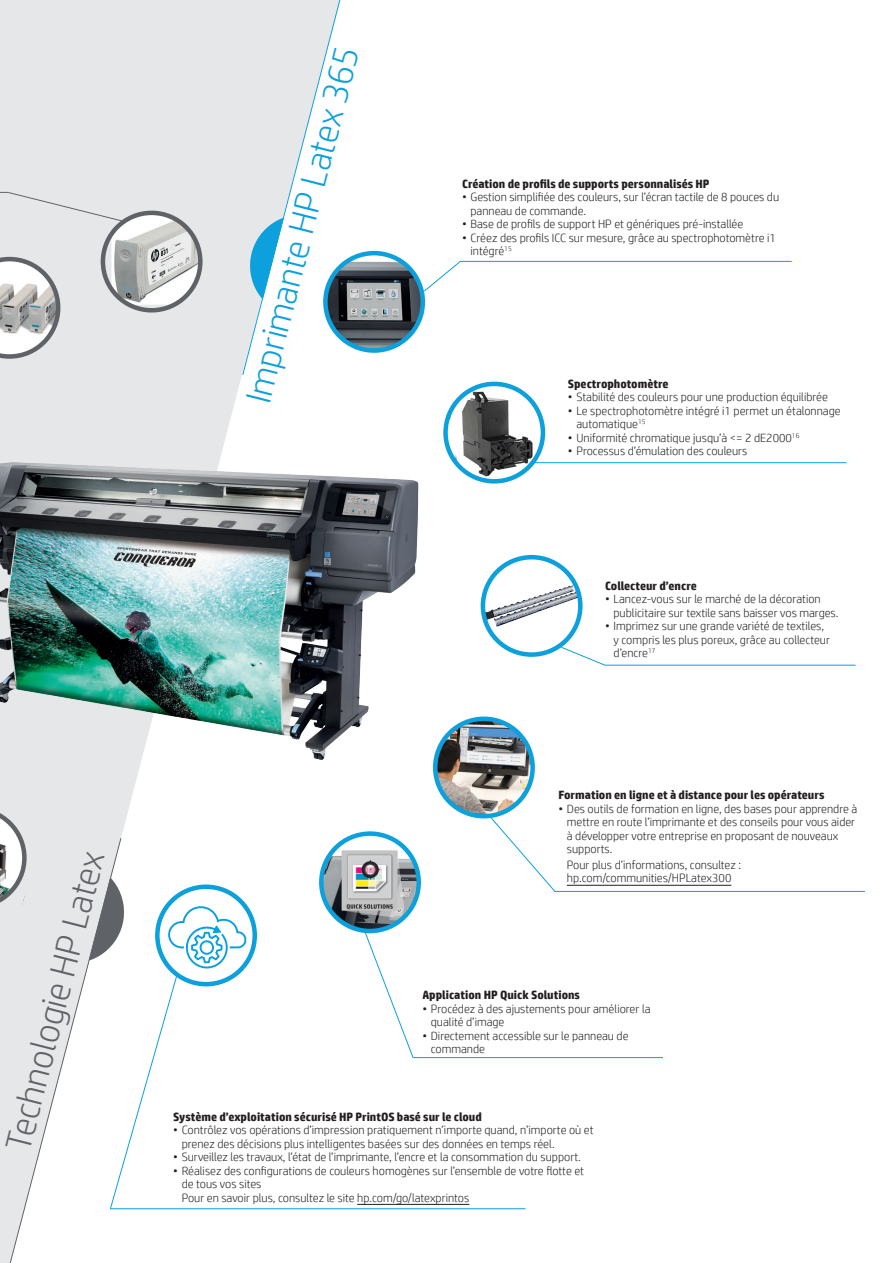
<style>
.page{position:relative;width:893px;height:1263px;background:#fff}
.page>*{position:absolute;margin:0;border:0;box-sizing:border-box;transform-origin:0 0}
.t1{font:300 36px "HP Simplified";color:#0ca0dd}
.t2{font:300 36px "HP Simplified";color:#5f6368}
.t3{font:300 12px/13.5px "HP Simplified";color:#231f20}
.t4{font:700 12px "HP Simplified";color:#231f20}
</style>
<div class="page">
<hr style="left:460px;top:261px;width:332px;height:1px;background:#0ca0dd">
<hr style="left:529px;top:462px;width:318px;height:1px;background:#0ca0dd">
<hr style="left:604px;top:665px;width:251px;height:1px;background:#0ca0dd">
<hr style="left:555px;top:891px;width:310px;height:1px;background:#0ca0dd">
<hr style="left:413px;top:1057px;width:250px;height:1px;background:#0ca0dd">
<svg style="left:489px;top:815px;width:66px;height:77px"></svg>
<svg style="left:561px;top:647px;width:44px;height:18px"></svg>
<svg style="left:424px;top:261px;width:37px;height:31px"></svg>
<svg style="left:365px;top:931px;width:49px;height:127px"></svg>
<svg style="left:0;top:0;width:340px;height:1263px;fill:#e6e7e9"></svg>
<svg style="left:6px;top:1209px;width:116px;height:54px"></svg>
<svg style="left:242px;top:0;width:125px;height:376px"></svg>
<hr style="left:567px;top:885px;width:164px;height:1px;background:#231f20">
<img style="left:0;top:451px;width:460px;height:321px">
<img style="left:437px;top:719px;width:96px;height:96px">
<div style="left:433px;top:716px;width:102px;height:102px;border:4px solid #0ca0dd;border-radius:50%"></div>
<img style="left:126px;top:214px;width:74px;height:91px">
<div style="left:101px;top:211px;width:102px;height:101px;border:4px solid #5f6368;border-radius:50%"></div>
<svg style="left:0;top:192px;width:126px;height:167px;background:#d7d8d9"></svg>
<img style="left:325px;top:257px;width:98px;height:94px">
<div style="left:323px;top:251px;width:102px;height:102px;border:4px solid #0ca0dd;border-radius:50%"></div>
<img style="left:321px;top:834px;width:98px;height:97px;border-radius:49px">
<div style="left:319px;top:831px;width:102px;height:102px;border:4px solid #0ca0dd;border-radius:50%"></div>
<img style="left:483px;top:583px;width:95px;height:44px">
<div style="left:481px;top:555px;width:102px;height:102px;border:4px solid #0ca0dd;border-radius:50%"></div>
<img style="left:446px;top:384px;width:97px;height:97px;border-radius:49px">
<div style="left:443px;top:382px;width:102px;height:102px;border:4px solid #0ca0dd;border-radius:50%"></div>
<hr style="left:110px;top:1208px;width:416px;height:1px;background:#0ca0dd">
<hr style="left:357px;top:1204px;width:112px;height:1px;background:#231f20">
<svg style="left:0;top:807px;width:248px;height:402px"></svg>
<div style="left:155px;top:884px;width:102px;height:102px;border:4px solid #0ca0dd;border-radius:50%"></div>
<h1 class="t2" style="left:-5px;top:1144px;width:309px;rotate:-76deg">Technologie HP Latex</h1>
<h1 class="t1" style="left:235px;top:397px;width:367px;rotate:-76deg">Imprimante HP Latex 365</h1>
<p class="t4" style="left:462px;top:176px;width:249px">Création de profils de supports personnalisés HP</p>
<p class="t3" style="left:470px;top:190px;width:310px;text-indent:-9px">• Gestion simplifiée des couleurs, sur l’écran tactile de 8 pouces du panneau de commande.</p>
<p class="t3" style="left:462px;top:217px;width:283px">• Base de profils de support HP et génériques pré-installée</p>
<p class="t3" style="left:470px;top:230px;width:307px;text-indent:-9px">• Créez des profils ICC sur mesure, grâce au spectrophotomètre i1 intégré<sup>15</sup></p>
<p class="t4" style="left:568px;top:375px;width:102px">Spectrophotomètre</p>
<p class="t3" style="left:568px;top:390px;width:262px">• Stabilité des couleurs pour une production équilibrée</p>
<p class="t3" style="left:576px;top:403px;width:266px;text-indent:-9px">• Le spectrophotomètre intégré i1 permet un étalonnage automatique<sup>15</sup></p>
<p class="t3" style="left:568px;top:430px;width:233px">• Uniformité chromatique jusqu’à &lt;= 2 dE2000<sup>16</sup></p>
<p class="t3" style="left:568px;top:444px;width:181px">• Processus d’émulation des couleurs</p>
<p class="t4" style="left:605px;top:578px;width:93px">Collecteur d’encre</p>
<p class="t3" style="left:613px;top:592px;width:226px;text-indent:-9px">• Lancez-vous sur le marché de la décoration publicitaire sur textile sans baisser vos marges.</p>
<p class="t3" style="left:613px;top:619px;width:218px;text-indent:-9px">• Imprimez sur une grande variété de textiles, y compris les plus poreux, grâce au collecteur d’encre<sup>17</sup></p>
<p class="t4" style="left:558px;top:787px;width:268px">Formation en ligne et à distance pour les opérateurs</p>
<p class="t3" style="left:567px;top:801px;width:292px;text-indent:-9px">• Des outils de formation en ligne, des bases pour apprendre à mettre en route l’imprimante et des conseils pour vous aider à développer votre entreprise en proposant de nouveaux supports.</p>
<p class="t3" style="left:567px;top:858px;width:176px">Pour plus d’informations, consultez : hp.com/communities/HPLatex300</p>
<p class="t4" style="left:422px;top:987px;width:159px">Application HP Quick Solutions</p>
<p class="t3" style="left:431px;top:1001px;width:221px;text-indent:-9px">• Procédez à des ajustements pour améliorer la qualité d’image</p>
<p class="t3" style="left:431px;top:1028px;width:199px;text-indent:-9px">• Directement accessible sur le panneau de commande</p>
<p class="t4" style="left:173px;top:1108px;width:310px">Système d’exploitation sécurisé HP PrintOS basé sur le cloud</p>
<p class="t3" style="left:182px;top:1123px;width:413px;text-indent:-9px">• Contrôlez vos opérations d’impression pratiquement n’importe quand, n’importe où et prenez des décisions plus intelligentes basées sur des données en temps réel.</p>
<p class="t3" style="left:173px;top:1150px;width:409px">• Surveillez les travaux, l’état de l’imprimante, l’encre et la consommation du support.</p>
<p class="t3" style="left:182px;top:1163px;width:404px;text-indent:-9px">• Réalisez des configurations de couleurs homogènes sur l’ensemble de votre flotte et de tous vos sites<br>Pour en savoir plus, consultez le site hp.com/go/latexprintos</p>
</div>
